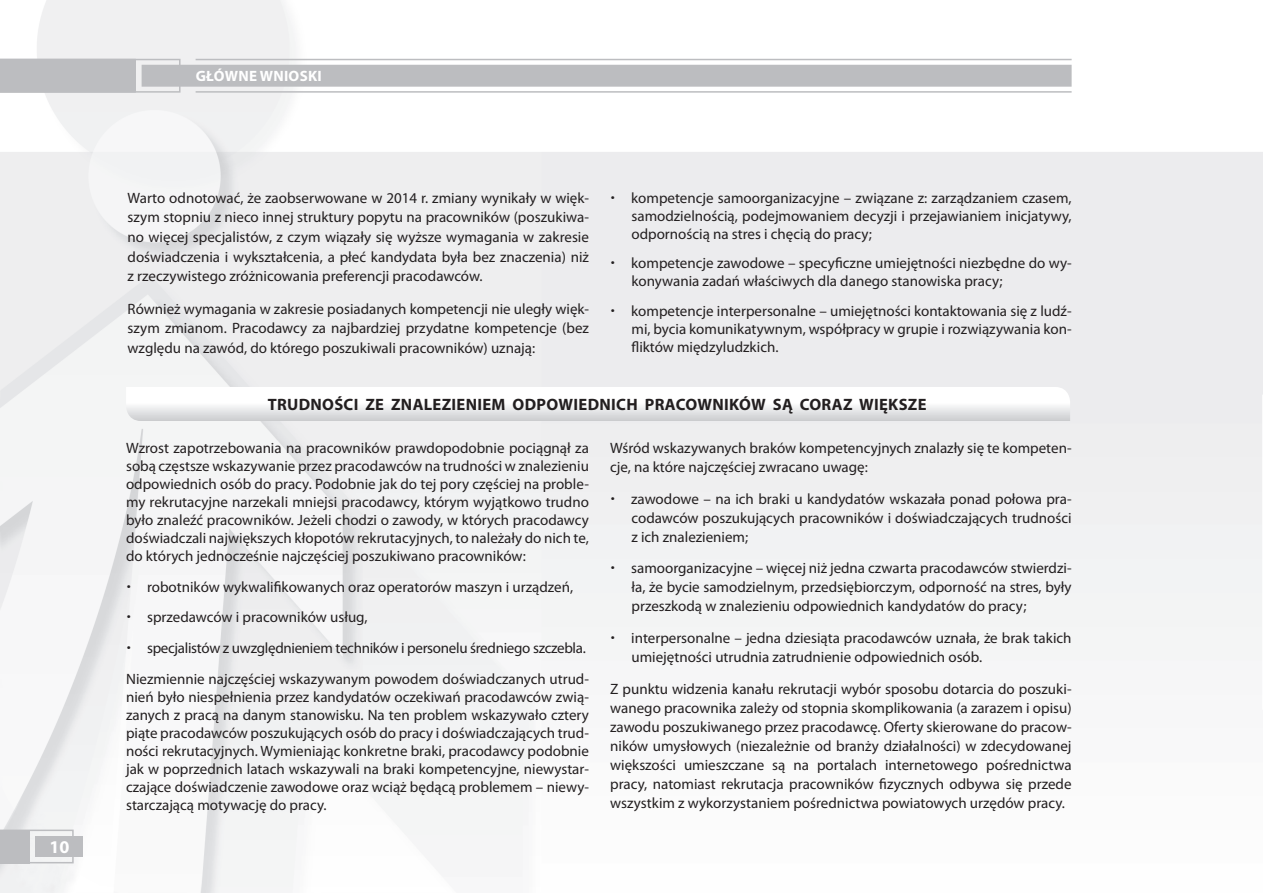
<style>
.page{position:relative;width:1263px;height:893px;background:#fff}
.page>*{position:absolute;margin:0;border:0;box-sizing:border-box;transform-origin:0 0}
.t1{font:700 18px "Myriad Pro";color:#fff}
.t2{font:700 16.5px "Myriad Pro";letter-spacing:.02em;color:#231f20}
.t3{font:15px/18px "Myriad Pro";color:#231f20;text-align:justify}
.t4{font:15px "Myriad Pro";letter-spacing:-.02em;color:#231f20}
.t5{font:700 15px "Myriad Pro";letter-spacing:.02em;color:#fff}
</style>
<div class="page">
<svg style="left:30px;top:830px;width:44px;height:33px"></svg>
<div style="left:0;top:830px;width:30px;height:33px;background:#bcbdc0"></div>
<div style="left:36px;top:836px;width:47px;height:21px;background:#bcbdc0"></div>
<hr style="left:196px;top:91px;width:875px;height:2px;background:#bcbdc0">
<hr style="left:196px;top:59px;width:875px;height:1px;background:#bcbdc0">
<svg style="left:0;top:59px;width:181px;height:34px;background:#c1c2c4"></svg>
<div style="left:142px;top:65px;width:929px;height:22px;background:#bcbdc0;border:2px solid #bcbdc0"></div>
<svg style="left:1262px;top:162px;width:1px;height:668px"></svg>
<svg style="left:126px;top:387px;width:944px;height:34px"></svg>
<p class="t1" style="left:49px;top:835px;width:21px">10</p>
<p class="t5" style="left:196px;top:67px;width:128px">GŁÓWNE WNIOSKI</p>
<p class="t3" style="left:128px;top:187px;width:463px;line-height:19.6px">Warto odnotować, że zaobserwowane w 2014 r. zmiany wynikały w więk&shy;szym stopniu z nieco innej struktury popytu na pracowników (poszukiwa&shy;no więcej specjalistów, z czym wiązały się wyższe wymagania w zakresie doświadczenia i wykształcenia, a płeć kandydata była bez znaczenia) niż z rzeczywistego zróżnicowania preferencji pracodawców.</p>
<p class="t3" style="left:128px;top:298px;width:463px;line-height:19.6px">Również wymagania w zakresie posiadanych kompetencji nie uległy więk&shy;szym zmianom. Pracodawcy za najbardziej przydatne kompetencje (bez względu na zawód, do którego poszukiwali pracowników) uznają:</p>
<p class="t3" style="left:631px;top:188px;width:442px">kompetencje samoorganizacyjne – związane z: zarządzaniem czasem, samodzielnością, podejmowaniem decyzji i przejawianiem inicjatywy, odpornością na stres i chęcią do pracy;</p>
<p class="t3" style="left:631px;top:254px;width:442px">kompetencje zawodowe – specyficzne umiejętności niezbędne do wy&shy;konywania zadań właściwych dla danego stanowiska pracy;</p>
<p class="t3" style="left:631px;top:301px;width:442px">kompetencje interpersonalne – umiejętności kontaktowania się z ludź&shy;mi, bycia komunikatywnym, współpracy w grupie i rozwiązywania kon&shy;fliktów międzyludzkich.</p>
<p class="t2" style="left:268px;top:394px;width:134px">TRU DNOŚCI ZE ZNALEZIENIE</p>
<p class="t2" style="left:492px;top:394px;width:56px">M ODPOWIE</p>
<p class="t2" style="left:588px;top:394px;width:69px">DNICH PRACOWNIKÓW</p>
<p class="t2" style="left:773px;top:394px;width:39px">SĄ CORAZ</p>
<p class="t2" style="left:859px;top:394px;width:11px">WIĘKSZE</p>
<p class="t3" style="left:126px;top:438px;width:464px">Wzrost zapotrzebowania na pracowników prawdopodobnie pociągnął za sobą częstsze wskazywanie przez pracodawców na trudności w znalezieniu odpowiednich osób do pracy. Podobnie jak do tej pory częściej na proble&shy;my rekrutacyjne narzekali mniejsi pracodawcy, którym wyjątkowo trudno było znaleźć pracowników. Jeżeli chodzi o zawody, w których pracodawcy doświadczali największych kłopotów rekrutacyjnych, to należały do nich te, do których jednocześnie najczęściej poszukiwano pracowników:</p>
<p class="t3" style="left:147px;top:577px;width:427px">robotników wykwalifikowanych oraz operatorów maszyn i urządzeń,</p>
<p class="t3" style="left:147px;top:608px;width:222px">sprzedawców i pracowników usług,</p>
<p class="t4" style="left:147px;top:639px;width:440px">specjalistów z uwzględnieniem techników i personelu średniego szczebla.</p>
<p class="t3" style="left:126px;top:669px;width:464px">Niezmiennie najczęściej wskazywanym powodem doświadczanych utrud-</p>
<p class="t3" style="left:126px;top:687px;width:464px">nień było niespełnienia przez kandydatów oczekiwań pracodawców zwią&shy;zanych z pracą na danym stanowisku. Na ten problem wskazywało cztery piąte pracodawców poszukujących osób do pracy i doświadczających trud&shy;ności rekrutacyjnych. Wymieniając konkretne braki, pracodawcy podobnie jak w poprzednich latach wskazywali na braki kompetencyjne, niewystar&shy;czające doświadczenie zawodowe oraz wciąż będącą problemem – niewy&shy;starczającą motywację do pracy.</p>
<p class="t3" style="left:610px;top:438px;width:463px;line-height:19px">Wśród wskazywanych braków kompetencyjnych znalazły się te kompeten&shy;cje, na które najczęściej zwracano uwagę:</p>
<p class="t3" style="left:631px;top:489px;width:442px;line-height:19px">zawodowe – na ich braki u kandydatów wskazała ponad połowa pra&shy;codawców poszukujących pracowników i doświadczających trudności z ich znalezieniem;</p>
<p class="t3" style="left:631px;top:558px;width:442px;line-height:19px">samoorganizacyjne – więcej niż jedna czwarta pracodawców stwierdzi&shy;ła, że bycie samodzielnym, przedsiębiorczym, odporność na stres, były przeszkodą w znalezieniu odpowiednich kandydatów do pracy;</p>
<p class="t3" style="left:631px;top:628px;width:442px;line-height:19px">interpersonalne – jedna dziesiąta pracodawców uznała, że brak takich umiejętności utrudnia zatrudnienie odpowiednich osób.</p>
<p class="t3" style="left:610px;top:679px;width:463px;line-height:19px">Z punktu widzenia kanału rekrutacji wybór sposobu dotarcia do poszuki&shy;wanego pracownika zależy od stopnia skomplikowania (a zarazem i opisu) zawodu poszukiwanego przez pracodawcę. Oferty skierowane do pracow&shy;ników umysłowych (niezależnie od branży działalności) w zdecydowanej większości umieszczane są na portalach internetowego pośrednictwa pracy, natomiast rekrutacja pracowników fizycznych odbywa się przede wszystkim z wykorzystaniem pośrednictwa powiatowych urzędów pracy.</p>
</div>
